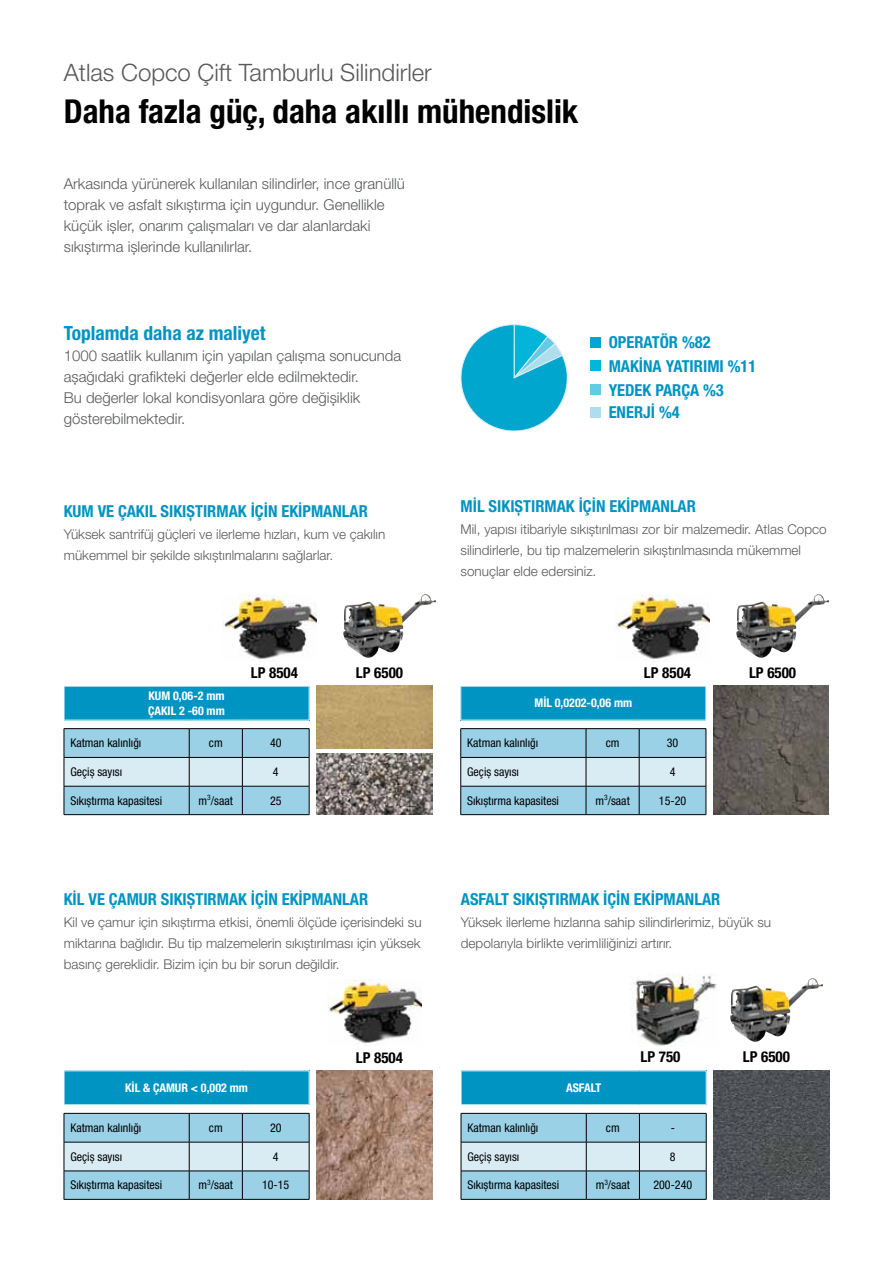
<style>
.page{position:relative;width:893px;height:1263px;background:#fff}
.page>*{position:absolute;margin:0;border:0;box-sizing:border-box;transform-origin:0 0}
.t1{font:700 condensed 33px "Helvetica Neue LT Pro";color:#000}
.t2{font:300 24px "Helvetica Neue LT Pro";color:#58595b}
.t3{font:700 condensed 19.5px "Helvetica Neue LT Pro";color:#0094c2}
.t4{font:700 condensed 16.5px/23.4px "Helvetica Neue LT Pro";color:#0094c2}
.t5{font:300 15px/21px "Helvetica Neue LT Pro";color:#58595b}
.t6{font:700 condensed 15px "Helvetica Neue LT Pro";color:#000}
.t7{font:300 13.5px/21px "Helvetica Neue LT Pro";color:#58595b}
.t8{font:condensed 12px "Helvetica Neue LT Pro";color:#000}
.t9{font:700 condensed 12px/14.4px "Helvetica Neue LT Pro";color:#fff}
</style>
<div class="page">
<svg style="left:461px;top:324px;width:106px;height:107px"></svg>
<div style="left:590px;top:337px;width:11px;height:11px;background:#00a6ce"></div>
<div style="left:590px;top:361px;width:11px;height:10px;background:#00b7d8"></div>
<div style="left:590px;top:384px;width:11px;height:10px;background:#65cae3"></div>
<div style="left:590px;top:407px;width:11px;height:11px;background:#aeddee"></div>
<div style="left:461px;top:686px;width:245px;height:34px;background:#0094c2"></div>
<hr style="left:461px;top:728px;width:125px;height:1px;background:#000">
<hr style="left:586px;top:728px;width:53px;height:1px;background:#000">
<hr style="left:639px;top:728px;width:67px;height:1px;background:#000">
<svg style="left:460px;top:729px;width:247px;height:86px;background:#a8d1e1"></svg>
<hr style="left:461px;top:814px;width:125px;height:1px;background:#000">
<hr style="left:586px;top:814px;width:53px;height:1px;background:#000">
<hr style="left:639px;top:814px;width:67px;height:1px;background:#000">
<hr style="left:461px;top:686px;width:125px;height:1px;background:#fff">
<hr style="left:586px;top:686px;width:53px;height:1px;background:#fff">
<hr style="left:639px;top:686px;width:67px;height:1px;background:#fff">
<img style="left:714px;top:686px;width:115px;height:129px">
<div style="left:64px;top:686px;width:245px;height:34px;background:#0094c2"></div>
<hr style="left:64px;top:728px;width:125px;height:1px;background:#000">
<hr style="left:189px;top:728px;width:53px;height:1px;background:#000">
<hr style="left:242px;top:728px;width:67px;height:1px;background:#000">
<svg style="left:64px;top:729px;width:246px;height:86px;background:#a8d1e1"></svg>
<hr style="left:64px;top:814px;width:125px;height:1px;background:#000">
<hr style="left:189px;top:814px;width:53px;height:1px;background:#000">
<hr style="left:242px;top:814px;width:67px;height:1px;background:#000">
<hr style="left:64px;top:686px;width:125px;height:1px;background:#fff">
<hr style="left:64px;top:686px;width:1px;height:34px;background:#fff">
<hr style="left:189px;top:686px;width:53px;height:1px;background:#fff">
<hr style="left:242px;top:686px;width:67px;height:1px;background:#fff">
<div style="left:64px;top:1071px;width:245px;height:34px;background:#0094c2"></div>
<svg style="left:64px;top:1113px;width:246px;height:86px;background:#a6cfdf"></svg>
<hr style="left:64px;top:1199px;width:125px;height:1px;background:#000">
<hr style="left:189px;top:1199px;width:53px;height:1px;background:#000">
<hr style="left:242px;top:1199px;width:67px;height:1px;background:#000">
<hr style="left:64px;top:1071px;width:1px;height:34px;background:#fff">
<hr style="left:64px;top:1104px;width:125px;height:1px;background:#fff">
<hr style="left:189px;top:1104px;width:53px;height:1px;background:#fff">
<hr style="left:242px;top:1104px;width:67px;height:1px;background:#fff">
<img style="left:317px;top:754px;width:115px;height:61px">
<img style="left:317px;top:686px;width:115px;height:63px">
<img style="left:317px;top:1071px;width:115px;height:128px">
<img style="left:343px;top:594px;width:83px;height:52px">
<img style="left:730px;top:978px;width:83px;height:52px">
<img style="left:736px;top:594px;width:83px;height:52px">
<img style="left:631px;top:974px;width:86px;height:72px">
<img style="left:222px;top:594px;width:95px;height:66px">
<img style="left:327px;top:979px;width:95px;height:67px">
<img style="left:615px;top:594px;width:95px;height:66px">
<div style="left:461px;top:1071px;width:245px;height:34px;background:#0094c2"></div>
<svg style="left:461px;top:1113px;width:246px;height:86px;background:#a6cfdf"></svg>
<hr style="left:461px;top:1199px;width:125px;height:1px;background:#000">
<hr style="left:586px;top:1199px;width:53px;height:1px;background:#000">
<hr style="left:639px;top:1199px;width:67px;height:1px;background:#000">
<hr style="left:461px;top:1071px;width:1px;height:34px;background:#fff">
<hr style="left:461px;top:1104px;width:125px;height:1px;background:#fff">
<hr style="left:586px;top:1104px;width:53px;height:1px;background:#fff">
<hr style="left:639px;top:1104px;width:67px;height:1px;background:#fff">
<img style="left:714px;top:1071px;width:115px;height:128px">
<h2 class="t2" style="left:64px;top:58px;width:370px">Atlas Copco Çift Tamburlu Silindirler</h2>
<h1 class="t1" style="left:64px;top:91px;width:516px">Daha fazla güç, daha akıllı mühendislik</h1>
<p class="t5" style="left:64px;top:173px;width:343px">Arkasında yürünerek kullanılan silindirler, ince granüllü toprak ve asfalt sıkıştırma için uygundur. Genellikle küçük işler, onarım çalışmaları ve dar alanlardaki sıkıştırma işlerinde kullanılırlar.</p>
<h3 class="t3" style="left:64px;top:321px;width:203px">Toplamda daha az maliyet</h3>
<p class="t5" style="left:64px;top:344px;width:339px">1000 saatlik kullanım için yapılan çalışma sonucunda aşağıdaki grafikteki değerler elde edilmektedir.<br>Bu değerler lokal kondisyonlara göre değişiklik gösterebilmektedir.</p>
<p class="t4" style="left:64px;top:500px;width:306px">KUM VE ÇAKIL SIKIŞTIRMAK İÇİN EKİPMANLAR</p>
<p class="t7" style="left:64px;top:524px;width:323px">Yüksek santrifüj güçleri ve ilerleme hızları, kum ve çakılın mükemmel bir şekilde sıkıştırılmalarını sağlarlar.</p>
<p class="t4" style="left:609px;top:330px;width:149px">OPERATÖR %82<br>MAKİNA YATIRIMI %11<br>YEDEK PARÇA %3<br>ENERJİ %4</p>
<p class="t4" style="left:461px;top:494px;width:237px">MİL SIKIŞTIRMAK İÇİN EKİPMANLAR</p>
<p class="t7" style="left:461px;top:519px;width:368px">Mil, yapısı itibariyle sıkıştırılması zor bir malzemedir. Atlas Copco silindirlerle, bu tip malzemelerin sıkıştırılmasında mükemmel sonuçlar elde edersiniz.</p>
<p class="t6" style="left:251px;top:664px;width:49px">LP 8504</p>
<p class="t6" style="left:749px;top:664px;width:49px">LP 6500</p>
<p class="t6" style="left:356px;top:664px;width:49px">LP 6500</p>
<p class="t6" style="left:644px;top:664px;width:49px">LP 8504</p>
<p class="t9" style="left:148px;top:689px;width:78px">KUM 0,06-2 mm<br>ÇAKIL 2 -60 mm</p>
<p class="t8" style="left:70px;top:736px;width:72px">Katman kalınlığı</p>
<p class="t8" style="left:209px;top:736px;width:15px">cm</p>
<p class="t8" style="left:270px;top:736px;width:13px">40</p>
<p class="t8" style="left:70px;top:765px;width:53px">Geçiş sayısı</p>
<p class="t8" style="left:273px;top:765px;width:7px">4</p>
<p class="t8" style="left:70px;top:793px;width:93px">Sıkıştırma kapasitesi</p>
<p class="t8" style="left:199px;top:793px;width:36px">m<sup>3</sup>/saat</p>
<p class="t8" style="left:270px;top:793px;width:13px">25</p>
<p class="t9" style="left:534px;top:696px;width:99px">MİL 0,0202-0,06 mm</p>
<p class="t8" style="left:467px;top:736px;width:72px">Katman kalınlığı</p>
<p class="t8" style="left:606px;top:736px;width:15px">cm</p>
<p class="t8" style="left:667px;top:736px;width:13px">30</p>
<p class="t8" style="left:467px;top:765px;width:53px">Geçiş sayısı</p>
<p class="t8" style="left:670px;top:765px;width:7px">4</p>
<p class="t8" style="left:467px;top:793px;width:93px">Sıkıştırma kapasitesi</p>
<p class="t8" style="left:595px;top:793px;width:36px">m<sup>3</sup>/saat</p>
<p class="t8" style="left:659px;top:793px;width:29px">15-20</p>
<p class="t4" style="left:64px;top:887px;width:306px">KİL VE ÇAMUR SIKIŞTIRMAK İÇİN EKİPMANLAR</p>
<p class="t4" style="left:461px;top:887px;width:261px">ASFALT SIKIŞTIRMAK İÇİN EKİPMANLAR</p>
<p class="t7" style="left:64px;top:911px;width:359px;text-align:justify">Kil ve çamur için sıkıştırma etkisi, önemli ölçüde içerisindeki su miktarına bağlıdır. Bu tip malzemelerin sıkıştırılması için yüksek basınç gereklidir. Bizim için bu bir sorun değildir.</p>
<p class="t7" style="left:461px;top:911px;width:312px">Yüksek ilerleme hızlarına sahip silindirlerimiz, büyük su depolarıyla birlikte verimliliğinizi artırır.</p>
<p class="t9" style="left:125px;top:1080px;width:124px">KİL &amp; ÇAMUR &lt; 0,002 mm</p>
<p class="t8" style="left:70px;top:1121px;width:72px">Katman kalınlığı</p>
<p class="t8" style="left:209px;top:1121px;width:15px">cm</p>
<p class="t8" style="left:270px;top:1121px;width:13px">20</p>
<p class="t8" style="left:70px;top:1149px;width:53px">Geçiş sayısı</p>
<p class="t8" style="left:273px;top:1149px;width:7px">4</p>
<p class="t8" style="left:70px;top:1178px;width:93px">Sıkıştırma kapasitesi</p>
<p class="t8" style="left:199px;top:1178px;width:36px">m<sup>3</sup>/saat</p>
<p class="t8" style="left:262px;top:1178px;width:29px">10-15</p>
<p class="t6" style="left:356px;top:1048px;width:49px">LP 8504</p>
<p class="t9" style="left:566px;top:1080px;width:37px">ASFALT</p>
<p class="t6" style="left:640px;top:1048px;width:41px">LP 750</p>
<p class="t6" style="left:743px;top:1048px;width:49px">LP 6500</p>
<p class="t8" style="left:467px;top:1121px;width:72px">Katman kalınlığı</p>
<p class="t8" style="left:606px;top:1121px;width:15px">cm</p>
<p class="t8" style="left:671px;top:1121px;width:6px">-</p>
<p class="t8" style="left:467px;top:1149px;width:53px">Geçiş sayısı</p>
<p class="t8" style="left:670px;top:1149px;width:7px">8</p>
<p class="t8" style="left:467px;top:1178px;width:93px">Sıkıştırma kapasitesi</p>
<p class="t8" style="left:596px;top:1178px;width:36px">m<sup>3</sup>/saat</p>
<p class="t8" style="left:653px;top:1178px;width:40px">200-240</p>
</div>
